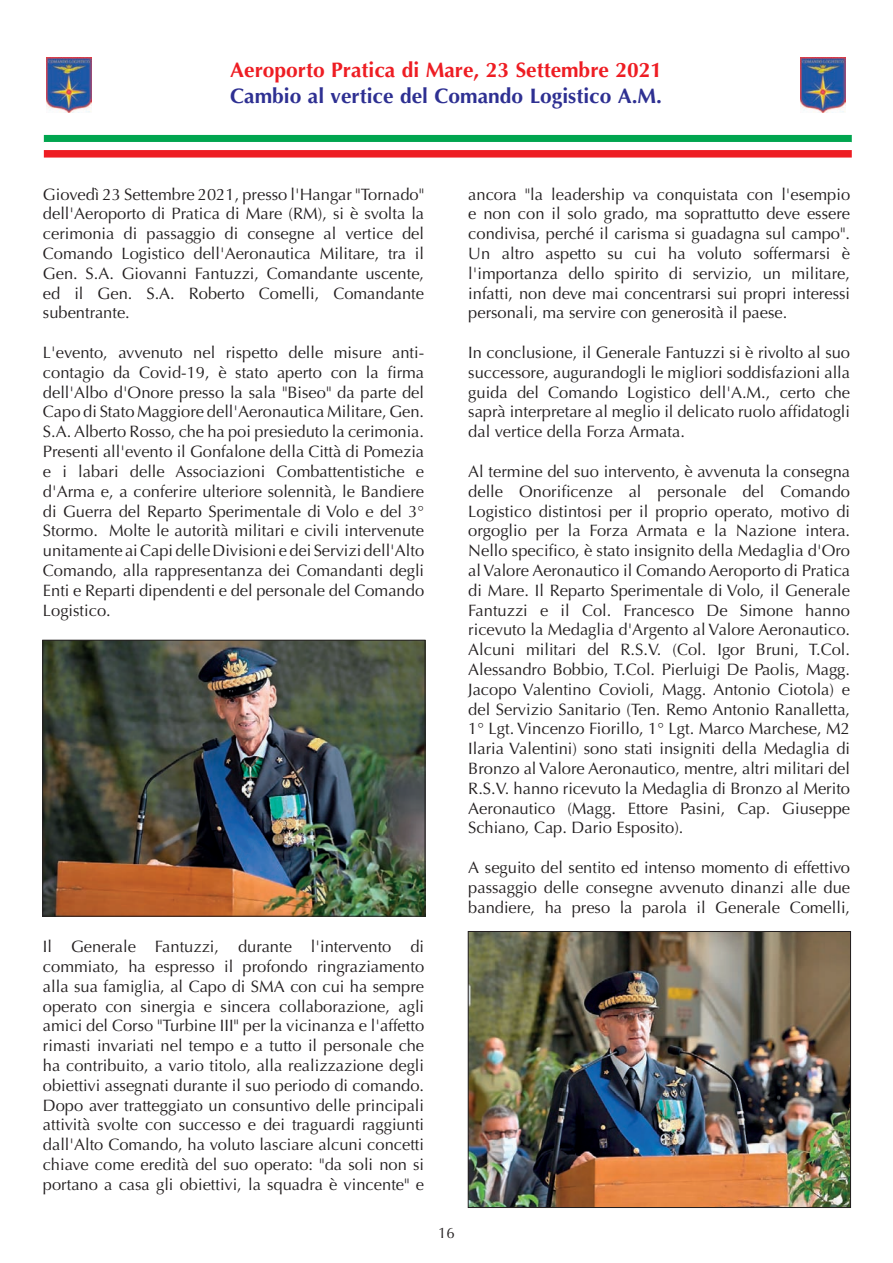
<style>
.page{position:relative;width:893px;height:1263px;background:#fff}
.page>*{position:absolute;margin:0;border:0;box-sizing:border-box;transform-origin:0 0}
.Normale{font:700 21px "Optima";color:#ee1d23}
.Normale-2{font:700 21px "Optima";color:#2e3092}
.t1{font:16.5px/19.8px "Optima";color:#231f20;text-align:justify}
.t2{font:15px "Optima";color:#231f20}
</style>
<div class="page">
<div style="left:44px;top:135px;width:808px;height:7px;background:#00a54f"></div>
<div style="left:44px;top:150px;width:808px;height:8px;background:#ee1d23"></div>
<img style="left:45px;top:642px;width:378px;height:272px">
<div style="left:43px;top:640px;width:382px;height:276px;border:1px solid #231f20"></div>
<img style="left:470px;top:933px;width:379px;height:273px">
<div style="left:468px;top:931px;width:383px;height:277px;border:1px solid #231f20"></div>
<img style="left:47px;top:57px;width:45px;height:55px">
<img style="left:801px;top:57px;width:45px;height:55px">
<p class="Normale" style="left:230px;top:58px;width:433px">Aeroporto Pratica di Mare, 23 Settembre 2021</p>
<p class="Normale-2" style="left:230px;top:83px;width:433px">Cambio al vertice del Comando Logistico A.M.</p>
<p class="t1" style="left:43px;top:184px;width:383px">Giovedì 23 Settembre 2021, presso l'Hangar "Tornado" dell'Aeroporto di Pratica di Mare (RM), si è svolta la cerimonia di passaggio di consegne al vertice del Comando Logistico dell'Aeronautica Militare, tra il Gen. S.A. Giovanni Fantuzzi, Comandante uscente, ed il Gen. S.A. Roberto Comelli, Comandante subentrante.</p>
<p class="t1" style="left:43px;top:343px;width:383px">L'evento, avvenuto nel rispetto delle misure anti&shy;contagio da Covid-19, è stato aperto con la firma dell'Albo d'Onore presso la sala "Biseo" da parte del Capo di Stato Maggiore dell'Aeronautica Militare, Gen.<br>S.A. Alberto Rosso, che ha poi presieduto la cerimonia.<br>Presenti all'evento il Gonfalone della Città di Pomezia e i labari delle Associazioni Combattentistiche e d'Arma e, a conferire ulteriore solennità, le Bandiere di Guerra del Reparto Sperimentale di Volo e del 3° Stormo. Molte le autorità militari e civili intervenute unitamente ai Capi delle Divisioni e dei Servizi dell'Alto Comando, alla rappresentanza dei Comandanti degli Enti e Reparti dipendenti e del personale del Comando Logistico.</p>
<p class="t1" style="left:43px;top:937px;width:383px">Il Generale Fantuzzi, durante l'intervento di commiato, ha espresso il profondo ringraziamento alla sua famiglia, al Capo di SMA con cui ha sempre operato con sinergia e sincera collaborazione, agli amici del Corso "Turbine III" per la vicinanza e l'affetto rimasti invariati nel tempo e a tutto il personale che ha contribuito, a vario titolo, alla realizzazione degli obiettivi assegnati durante il suo periodo di comando.<br>Dopo aver tratteggiato un consuntivo delle principali attività svolte con successo e dei traguardi raggiunti dall'Alto Comando, ha voluto lasciare alcuni concetti chiave come eredità del suo operato: "da soli non si portano a casa gli obiettivi, la squadra è vincente" e</p>
<p class="t1" style="left:468px;top:184px;width:383px">ancora "la leadership va conquistata con l'esempio e non con il solo grado, ma soprattutto deve essere condivisa, perché il carisma si guadagna sul campo".<br>Un altro aspetto su cui ha voluto soffermarsi è l'importanza dello spirito di servizio, un militare, infatti, non deve mai concentrarsi sui propri interessi personali, ma servire con generosità il paese.</p>
<p class="t1" style="left:468px;top:343px;width:383px">In conclusione, il Generale Fantuzzi si è rivolto al suo successore, augurandogli le migliori soddisfazioni alla guida del Comando Logistico dell'A.M., certo che saprà interpretare al meglio il delicato ruolo affidatogli dal vertice della Forza Armata.</p>
<p class="t1" style="left:468px;top:462px;width:383px">Al termine del suo intervento, è avvenuta la consegna delle Onorificenze al personale del Comando Logistico distintosi per il proprio operato, motivo di orgoglio per la Forza Armata e la Nazione intera.<br>Nello specifico, è stato insignito della Medaglia d'Oro al Valore Aeronautico il Comando Aeroporto di Pratica di Mare. Il Reparto Sperimentale di Volo, il Generale Fantuzzi e il Col. Francesco De Simone hanno ricevuto la Medaglia d'Argento al Valore Aeronautico.<br>Alcuni militari del R.S.V. (Col. Igor Bruni, T.Col.<br>Alessandro Bobbio, T.Col. Pierluigi De Paolis, Magg.<br>Jacopo Valentino Covioli, Magg. Antonio Ciotola) e del Servizio Sanitario (Ten. Remo Antonio Ranalletta, 1° Lgt. Vincenzo Fiorillo, 1° Lgt. Marco Marchese, M2<br>Ilaria Valentini) sono stati insigniti della Medaglia di Bronzo al Valore Aeronautico, mentre, altri militari del R.S.V. hanno ricevuto la Medaglia di Bronzo al Merito Aeronautico (Magg. Ettore Pasini, Cap. Giuseppe Schiano, Cap. Dario Esposito).</p>
<p class="t1" style="left:468px;top:858px;width:383px">A seguito del sentito ed intenso momento di effettivo passaggio delle consegne avvenuto dinanzi alle due bandiere, ha preso la parola il Generale Comelli,</p>
<p class="t2" style="left:438px;top:1224px;width:18px">16</p>
</div>
